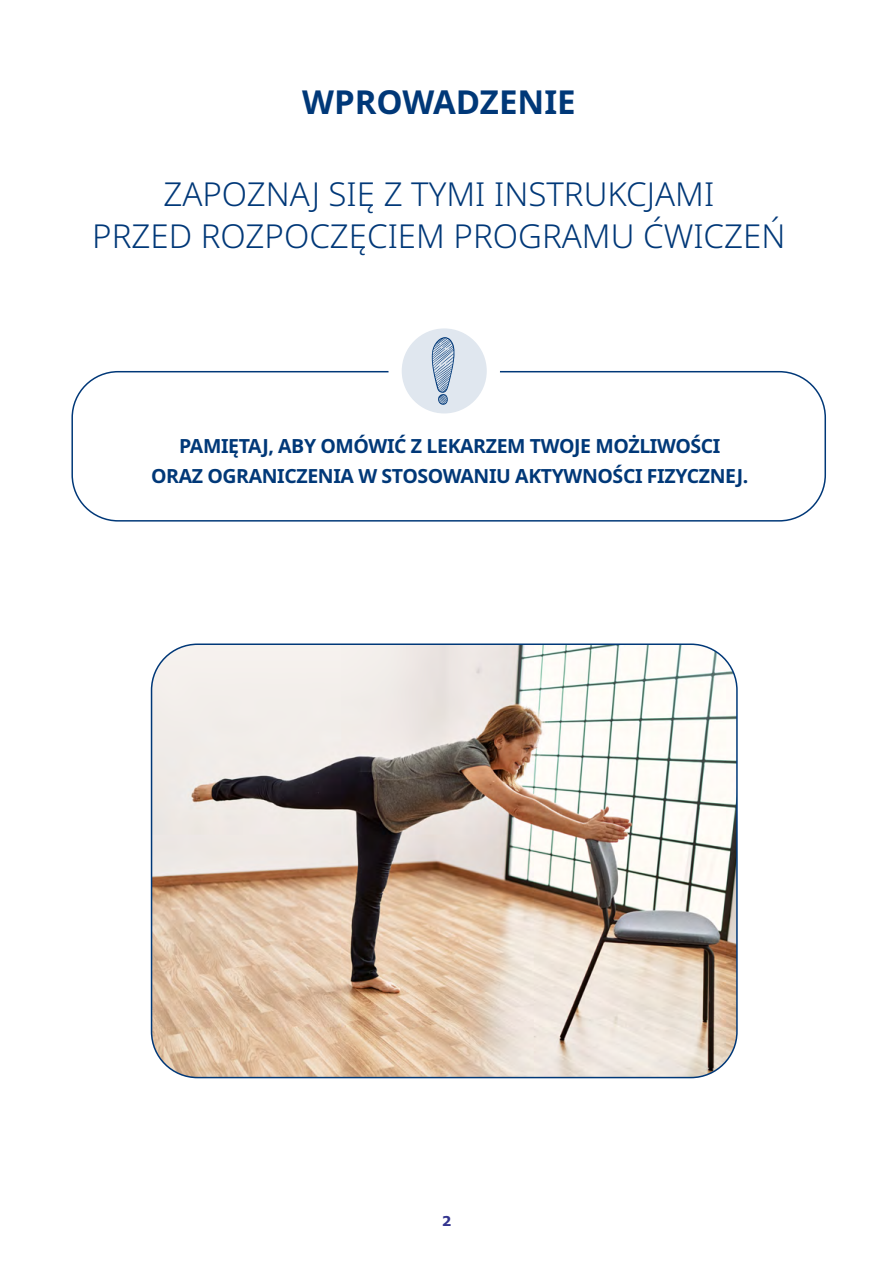
<style>
.page{position:relative;width:893px;height:1263px;background:#fff}
.page>*{position:absolute;margin:0;border:0;box-sizing:border-box;transform-origin:0 0}
.t1{font:300 33px/42.2px "Apis";color:#003878;text-align:center}
.t2{font:700 33px "Apis";color:#003878}
.t3{font:700 19.5px/30px "Apis";letter-spacing:-.02em;color:#003878;text-align:center}
.t4{font:700 13.5px "Verdana";color:#33348f}
</style>
<div class="page">
<div style="left:71px;top:371px;width:755px;height:151px;border:2px solid #003878;border-radius:46px"></div>
<div style="left:388px;top:315px;width:112px;height:112px;background:#fff;border-radius:50%"></div>
<div style="left:402px;top:328px;width:85px;height:85px;background:#e0e7ef;border-radius:50%"></div>
<svg style="left:432px;top:337px;width:23px;height:68px"></svg>
<img style="left:152px;top:646px;width:583px;height:431px">
<div style="left:151px;top:643px;width:587px;height:435px;border:2px solid #003878;border-radius:46px"></div>
<h1 class="t2" style="left:302px;top:78px;width:275px">WPROWADZENIE</h1>
<h1 class="t1" style="left:92px;top:173px;width:695px">ZAPOZNAJ SIĘ Z TYMI INSTRUKCJAMI<br>PRZED ROZPOCZĘCIEM PROGRAMU ĆWICZEŃ</h1>
<p class="t3" style="left:151px;top:431px;width:599px">PAMIĘTAJ, ABY OMÓWIĆ Z LEKARZEM TWOJE MOŻLIWOŚCI<br>ORAZ OGRANICZENIA W STOSOWANIU AKTYWNOŚCI FIZYCZNEJ.</p>
<p class="t4" style="left:442px;top:1212px;width:11px">2</p>
</div>
